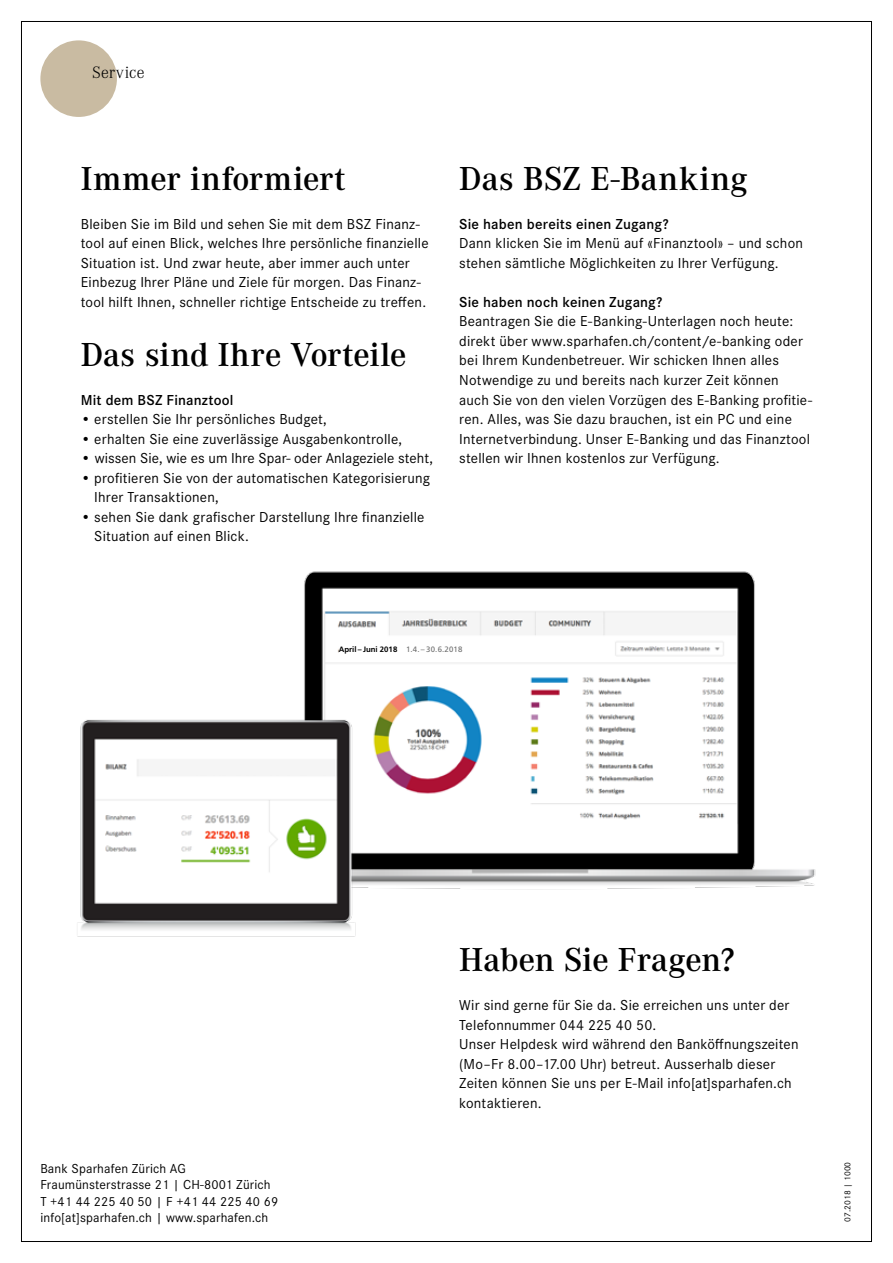
<style>
.page{position:relative;width:893px;height:1263px;background:#fff}
.page>*{position:absolute;margin:0;border:0;box-sizing:border-box;transform-origin:0 0}
.t1{font:600 34.5px "Corporate A";letter-spacing:.005em;color:#000}
.t2{font:300 17.25px "Corporate A";letter-spacing:.01em;color:#000}
.t3{font:15px/19.5px "Corporate S";letter-spacing:.015em;color:#000}
.t4{font:600 15px "Corporate S";letter-spacing:.015em;color:#000}
.t5{font:13.5px/16.5px "Corporate S";letter-spacing:.01em;color:#000}
.t6{font:9px "Corporate S";letter-spacing:.01em;color:#000}
.t7{font:700 7.8px "Frutiger";color:#000}
.s1{font-weight:400;color:#6e6e6e}
</style>
<div class="page">
<img style="left:304px;top:571px;width:512px;height:319px">
<img style="left:77px;top:707px;width:307px;height:230px">
<div style="left:40px;top:40px;width:77px;height:77px;background:#c9bba2;border-radius:50%"></div>
<div style="left:339px;top:646px;width:149px;height:10px;background:#fff"></div>
<p class="t2" style="left:92px;top:61px;width:54px">Service</p>
<h1 class="t1" style="left:81px;top:155px;width:266px">Immer informiert</h1>
<p class="t3" style="left:81px;top:213px;width:349px">Bleiben Sie im Bild und sehen Sie mit dem BSZ Finanz&shy;tool auf einen Blick, welches Ihre persönliche finanzielle Situation ist. Und zwar heute, aber immer auch unter Einbezug Ihrer Pläne und Ziele für morgen. Das Finanz&shy;tool hilft Ihnen, schneller richtige Entscheide zu treffen.</p>
<h1 class="t1" style="left:81px;top:331px;width:327px">Das sind Ihre Vorteile</h1>
<p class="t4" style="left:81px;top:388px;width:154px">Mit dem BSZ Finanztool</p>
<p class="t3" style="left:81px;top:408px;width:248px">• erstellen Sie Ihr persönliches Budget,</p>
<p class="t3" style="left:81px;top:428px;width:323px">• erhalten Sie eine zuverlässige Ausgabenkontrolle,</p>
<p class="t3" style="left:81px;top:447px;width:354px">• wissen Sie, wie es um Ihre Spar- oder Anlageziele steht,</p>
<p class="t3" style="left:94px;top:467px;width:337px;text-indent:-13px">• profitieren Sie von der automatischen Kategorisierung<br>Ihrer Transaktionen,</p>
<p class="t3" style="left:94px;top:506px;width:332px;text-indent:-14px">• sehen Sie dank grafischer Darstellung Ihre finanzielle<br>Situation auf einen Blick.</p>
<h1 class="t1" style="left:459px;top:155px;width:290px">Das BSZ E-Banking</h1>
<p class="t4" style="left:459px;top:213px;width:211px">Sie haben bereits einen Zugang?</p>
<p class="t3" style="left:459px;top:232px;width:345px">Dann klicken Sie im Menü auf «Finanztool» – und schon stehen sämtliche Möglichkeiten zu Ihrer Verfügung.</p>
<p class="t4" style="left:459px;top:291px;width:205px">Sie haben noch keinen Zugang?</p>
<p class="t3" style="left:459px;top:311px;width:354px">Beantragen Sie die E-Banking-Unterlagen noch heute: direkt über www.sparhafen.ch/content/e-banking oder bei Ihrem Kundenbetreuer. Wir schicken Ihnen alles Notwendige zu und bereits nach kurzer Zeit können auch Sie von den vielen Vorzügen des E-Banking profitie&shy;ren. Alles, was Sie dazu brauchen, ist ein PC und eine Internetverbindung. Unser E-Banking und das Finanztool stellen wir Ihnen kostenlos zur Verfügung.</p>
<p class="t7" style="left:339px;top:645px;width:125px">April – Juni 2018 <span class="s1">1.4. – 30.6.2018</span></p>
<p class="t5" style="left:40px;top:1159px;width:239px">Bank Sparhafen Zürich AG Fraumünsterstrasse 21 | CH-8001 Zürich T +41 44 225 40 50 | F +41 44 225 40 69 info[at]sparhafen.ch | www.sparhafen.ch</p>
<h1 class="t1" style="left:459px;top:936px;width:277px">Haben Sie Fragen?</h1>
<p class="t3" style="left:459px;top:994px;width:341px">Wir sind gerne für Sie da. Sie erreichen uns unter der Telefonnummer 044 225 40 50.<br>Unser Helpdesk wird während den Banköffnungszeiten (Mo–Fr 8.00–17.00 Uhr) betreut. Ausserhalb dieser Zeiten können Sie uns per E-Mail info[at]sparhafen.ch kontaktieren.</p>
<p class="t6" style="left:841px;top:1222px;width:62px;rotate:-90deg">07.2018 | 1000</p>
</div>
